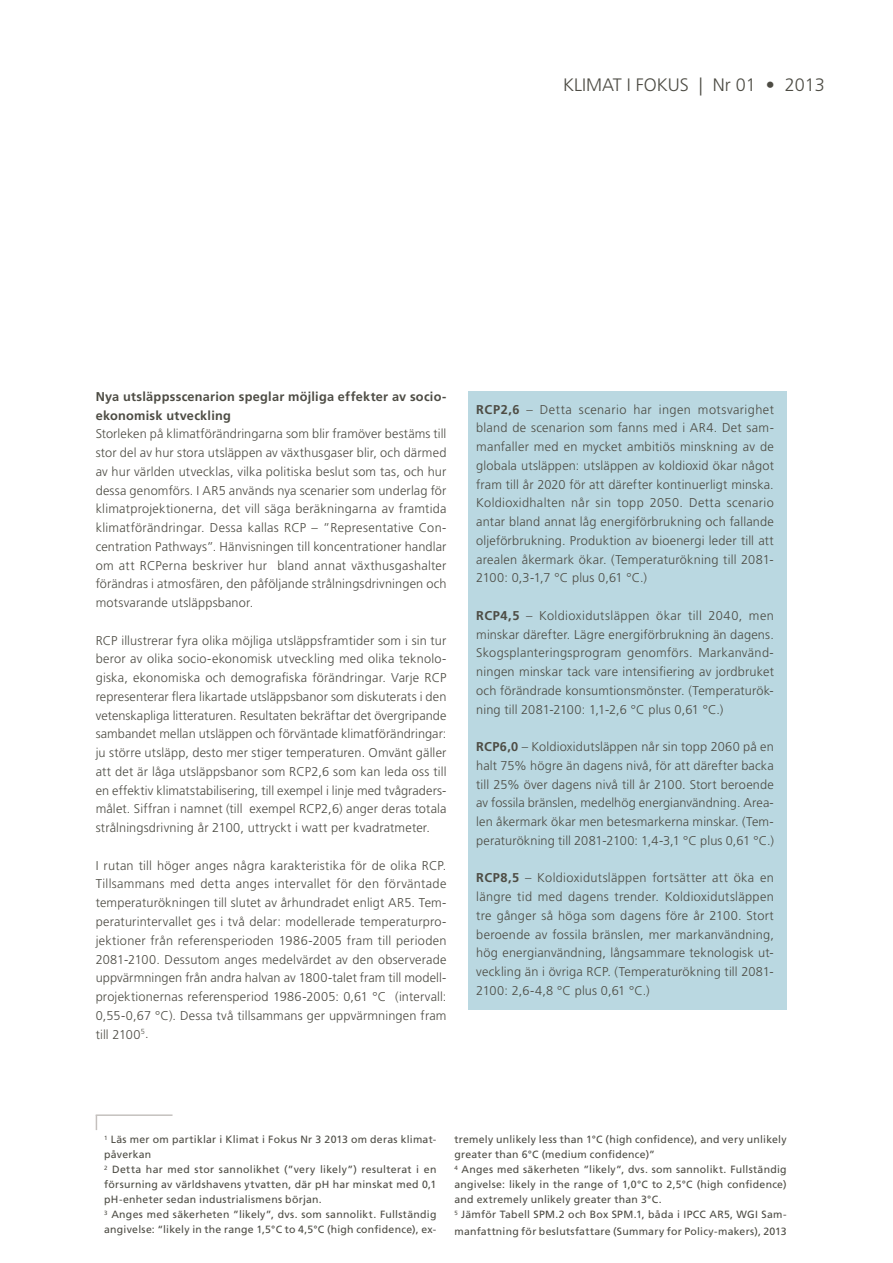
<style>
.page{position:relative;width:893px;height:1263px;background:#fff}
.page>*{position:absolute;margin:0;border:0;box-sizing:border-box;transform-origin:0 0}
.t1{font:300 18px "Frutiger LT Std";color:#4d4c44}
.t2{font:300 12.75px/18.8px "Frutiger LT Std";letter-spacing:.015em;color:#4d4c44;text-align:justify}
.t3{font:700 12.75px/18.8px "Frutiger LT Std";letter-spacing:.02em;color:#4d4c44}
.t4{font:10.5px/15px "Frutiger LT Std";letter-spacing:.025em;color:#4d4c44}
.s1{font-weight:700}
</style>
<div class="page">
<div style="left:468px;top:391px;width:319px;height:619px;background:#bad8e1"></div>
<hr style="left:96px;top:1114px;width:77px;height:2px;background:#a49e99">
<svg style="left:96px;top:1115px;width:1px;height:15px"></svg>
<h1 class="t1" style="left:563px;top:75px;width:263px">KLIMAT I FOKUS | Nr 01 • 2013</h1>
<p class="t3" style="left:96px;top:387px;width:352px">Nya utsläppsscenarion speglar möjliga effekter av socio&shy;ekonomisk utveckling</p>
<p class="t2" style="left:96px;top:425px;width:352px">Storleken på klimatförändringarna som blir framöver bestäms till stor del av hur stora utsläppen av växthusgaser blir, och därmed av hur världen utvecklas, vilka politiska beslut som tas, och hur dessa genomförs. I AR5 används nya scenarier som underlag för klimatprojektionerna, det vill säga beräkningarna av framtida klimatförändringar. Dessa kallas RC P – ”Representative Con&shy;centration Pathways”. Hänvisningen till koncentrationer handlar om att RC Perna beskriver hur bland annat växthusgashalter förändras i atmosfären, den påföljande strålningsdrivningen och motsvarande utsläppsbanor.</p>
<p class="t2" style="left:96px;top:631px;width:352px">RC P illustrerar fyra olika möjliga utsläppsframtider som i sin tur beror av olika socio-ekonomisk utveckling med olika teknolo&shy;giska, ekonomiska och demografiska förändringar. Varje RC P representerar flera likartade utsläppsbanor som diskuterats i den vetenskapliga litteraturen. Resultaten bekräftar det övergripande sambandet mellan utsläppen och förväntade klimatförändringar: ju större utsläpp, desto mer stiger temperaturen. Omvänt gäller att det är låga utsläppsbanor som RC P2,6 som kan leda oss till en effektiv klimatstabilisering, till exempel i linje med tvågraders&shy;målet. Siffran i namnet (till exempel RC P2,6) anger deras totala strålningsdrivning år 2100, uttryckt i watt per kvadratmeter.</p>
<p class="t2" style="left:96px;top:856px;width:352px">I rutan till höger anges några karakteristika för de olika RC P.<br>Tillsammans med detta anges intervallet för den förväntade temperaturökningen till slutet av århundradet enligt AR5. Tem&shy;peraturintervallet ges i två delar: modellerade temperaturpro&shy;jektioner från referensperioden 1986-2005 fram till perioden 2081-2100. Dessutom anges medelvärdet av den observerade uppvärmningen från andra halvan av 1800-talet fram till modell&shy;projektionernas referensperiod 1986-2005: 0,61 °C (intervall:<br>0,55-0,67 °C). Dessa två tillsammans ger uppvärmningen fram till 2100<sup>5</sup>.</p>
<p class="t2" style="left:476px;top:400px;width:299px"><span class="s1">RCP2,6</span> – Detta scenario har ingen motsvarighet bland de scenarion som fanns med i AR4. Det sam&shy;manfaller med en mycket ambitiös minskning av de globala utsläppen: utsläppen av koldioxid ökar något fram till år 2020 för att därefter kontinuerligt minska.<br>Koldioxidhalten når sin topp 2050. Detta scenario antar bland annat låg energiförbrukning och fallande oljeförbrukning. Produktion av bioenergi leder till att arealen åkermark ökar. (Temperaturökning till 2081- 2100: 0,3-1,7 °C plus 0,61 °C.)</p>
<p class="t2" style="left:476px;top:606px;width:299px"><span class="s1">RCP4,5</span> – Koldioxidutsläppen ökar till 2040, men minskar därefter. Lägre energiförbrukning än dagens.<br>Skogsplanteringsprogram genomförs. Markanvänd&shy;ningen minskar tack vare intensifiering av jordbruket och förändrade konsumtionsmönster. (Temperaturök&shy;ning till 2081-2100: 1,1-2,6 °C plus 0,61 °C.)</p>
<p class="t2" style="left:476px;top:737px;width:299px"><span class="s1">RCP6,0</span> – Koldioxidutsläppen når sin topp 2060 på en halt 75% högre än dagens nivå, för att därefter backa till 25% över dagens nivå till år 2100. Stort beroende av fossila bränslen, medelhög energianvändning. Area&shy;len åkermark ökar men betesmarkerna minskar. (Tem&shy;peraturökning till 2081-2100: 1,4-3,1 °C plus 0,61 °C.)</p>
<p class="t2" style="left:476px;top:869px;width:299px"><span class="s1">RCP8,5</span> – Koldioxidutsläppen fortsätter att öka en längre tid med dagens trender. Koldioxidutsläppen tre gånger så höga som dagens före år 2100. Stort beroende av fossila bränslen, mer markanvändning, hög energianvändning, långsammare teknologisk ut&shy;veckling än i övriga RC P. (Temperaturökning till 2081- 2100: 2,6-4,8 °C plus 0,61 °C.)</p>
<p class="t4" style="left:104px;top:1132px;width:334px"><sup>1</sup> Läs mer om partiklar i Klimat i Fokus Nr 3 2013 om deras klimat&shy;påverkan<br><sup>2</sup> Detta har med stor sannolikhet (”very likely”) resulterat i en försurning av världshavens ytvatten, där pH har minskat med 0,1 pH-enheter sedan industrialismens början.<br><sup>3</sup> Anges med säkerheten ”likely”, dvs. som sannolikt. Fullständig angivelse: “likely in the range 1,5°C to 4,5°C (high confidence), ex-</p>
<p class="t4" style="left:454px;top:1132px;width:334px">tremely unlikely less than 1°C (high confidence), and very unlikely greater than 6°C (medium confidence)”<br><sup>4</sup> Anges med säkerheten ”likely”, dvs. som sannolikt. Fullständig angivelse: likely in the range of 1,0°C to 2,5°C (high confidence) and extremely unlikely greater than 3°C.<br><sup>5</sup> Jämför Tabell SPM.2 och Box SPM.1, båda i IPCC AR5, WGI Sam-</p>
<p class="t4" style="left:454px;top:1224px;width:334px">manfattning för beslutsfattare (Summary for Policy-makers), 2013</p>
</div>
